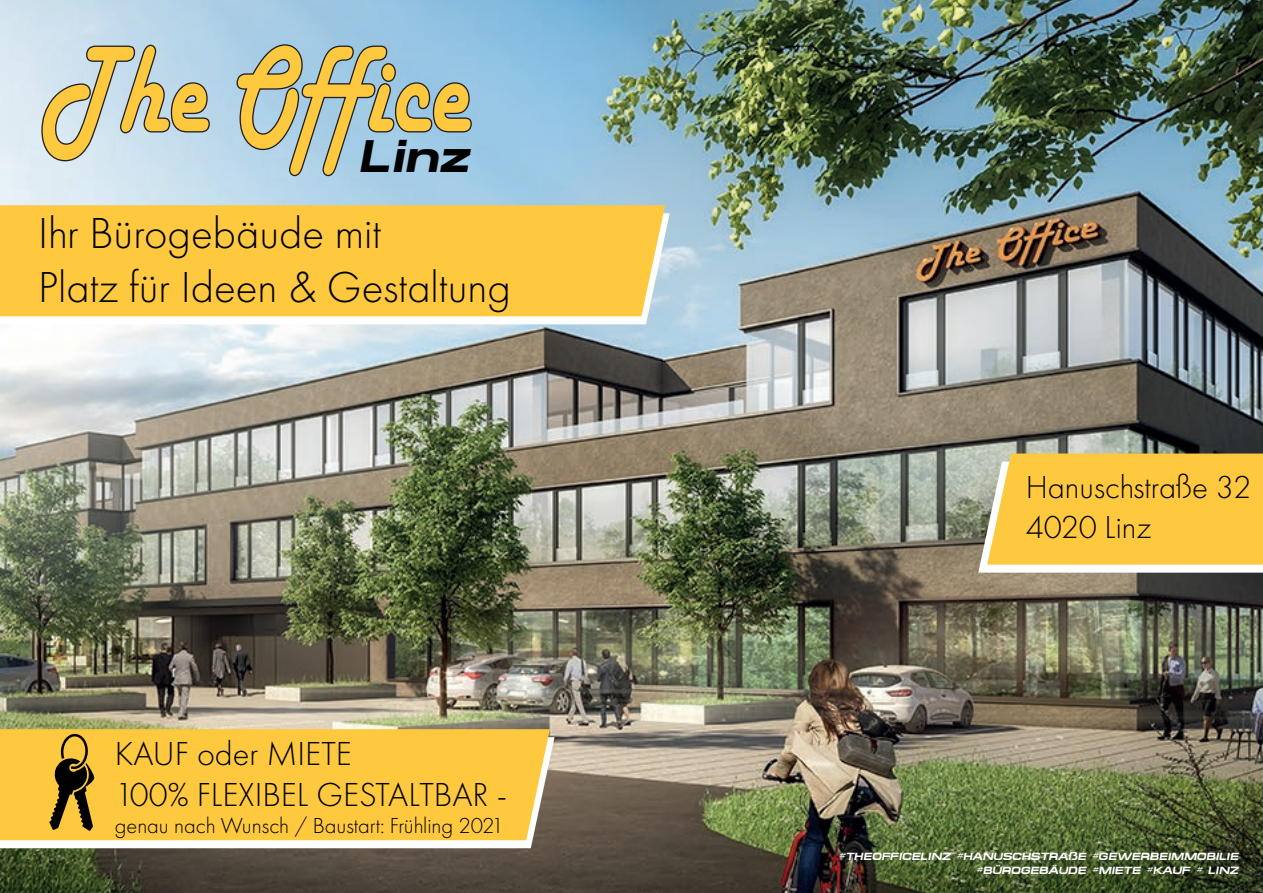
<style>
.page{position:relative;width:1263px;height:893px;background:#fff}
.page>*{position:absolute;margin:0;border:0;box-sizing:border-box;transform-origin:0 0}
.t1{font:italic 700 46.35px "Micro Extend FLF";color:#000001}
.t2{font:300 45px/54px "Futura PT";color:#000001}
.t3{font:300 34.5px/41.4px "Futura PT";color:#000001}
.t4{font:300 33px/39.6px "Futura PT";color:#000001}
.t5{font:300 22.5px "Futura PT";color:#000001}
.t6{font:italic 700 10.5px/13.5px "Micro Extend FLF";color:#fff;text-align:right}
</style>
<div class="page">
<img style="left:0;top:1px;width:1263px;height:892px">
<svg style="left:0;top:737px;width:554px;height:111px"></svg>
<div style="left:0;top:729px;width:550px;height:111px;background:#fec83f"></div>
<svg style="left:41px;top:44px;width:169px;height:118px;background:#cdcaab"></svg>
<svg style="left:236px;top:44px;width:236px;height:133px;background:#b5bda4"></svg>
<svg style="left:49px;top:733px;width:46px;height:98px;background:#977725"></svg>
<svg style="left:0;top:213px;width:670px;height:111px"></svg>
<div style="left:0;top:205px;width:665px;height:111px;background:#fec83f"></div>
<svg style="left:978px;top:454px;width:285px;height:119px;background:#f9cb54"></svg>
<h1 class="t1" style="left:358px;top:129px;width:113px">Linz</h1>
<h2 class="t2" style="left:38px;top:206px;width:474px">Ihr Bürogebäude mit<br>Platz für Ideen &amp; Gestaltung</h2>
<h3 class="t3" style="left:115px;top:733px;width:394px">KAUF oder MIETE<br>100% FLEXIBEL GESTALTBAR -</h3>
<h3 class="t5" style="left:115px;top:813px;width:391px">genau nach Wunsch / Baustart: Frühling 2021</h3>
<h3 class="t4" style="left:1026px;top:468px;width:227px">Hanuschstraße 32<br>4020 Linz</h3>
<p class="t6" style="left:839px;top:850px;width:401px">#THEOFFICELINZ #HANUSCHSTRAßE #GEWERBEIMMOBILIE #BÜROGEBÄUDE #MIETE #KAUF # LINZ</p>
</div>
